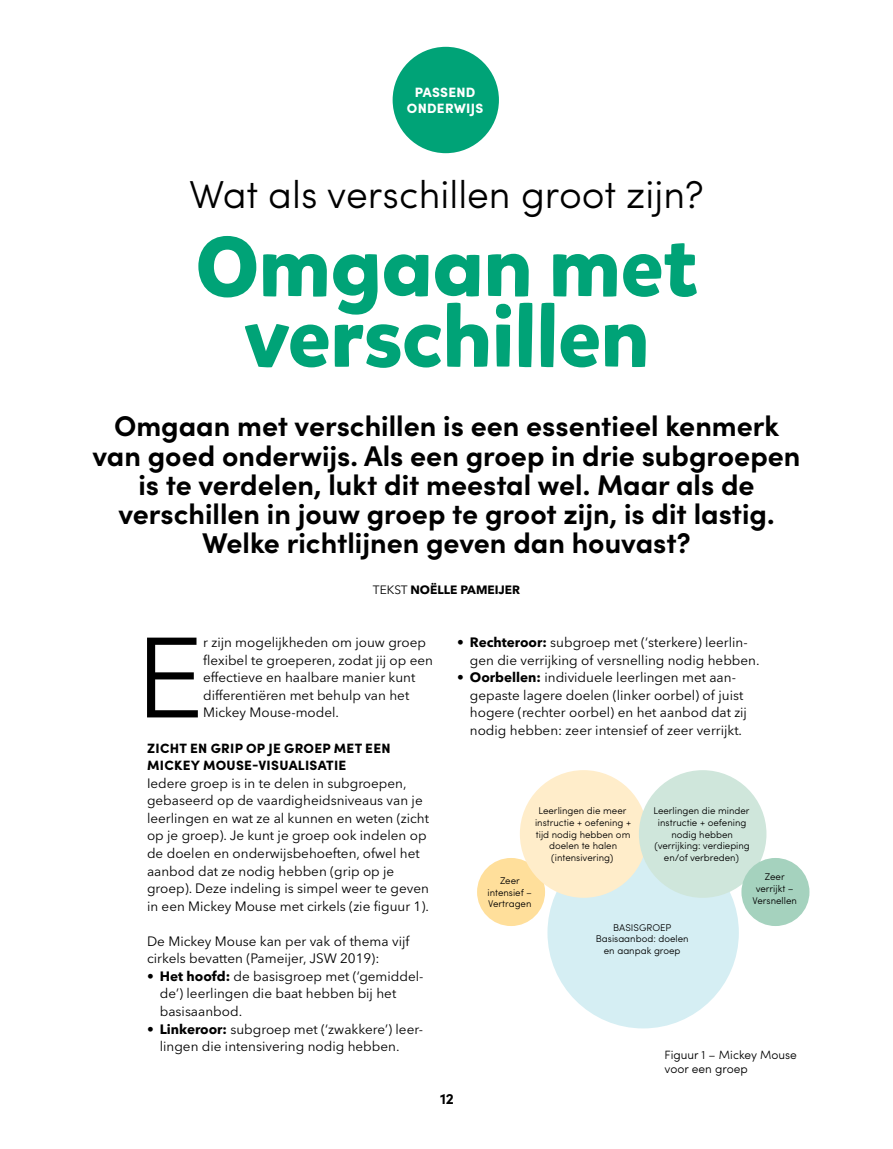
<style>
.page{position:relative;width:893px;height:1149px;background:#fff}
.page>*{position:absolute;margin:0;border:0;box-sizing:border-box;transform-origin:0 0}
.t1{font:112.65px "Avenir Next LT Pro";color:#000}
.t2{font:700 84px/70.5px "Mikado";color:#00a377;text-align:center}
.t3{font:300 39px "Sofia Pro";color:#000}
.t4{font:700 28.5px/29.2px "Sofia Pro";color:#000;text-align:center}
.t5{font:700 15px "Sofia Pro";color:#000}
.t6{font:13.5px/17.5px "Avenir Next LT Pro";color:#000}
.t7{font:900 13.5px/17.5px "Sofia Pro";letter-spacing:.02em;color:#000}
.t8{font:900 13.5px/16.5px "Sofia Pro";letter-spacing:.02em;color:#fff;text-align:center}
.t9{font:300 12px/14.4px "Sofia Pro";color:#000}
.t10{font:700 12px "Avenir Next LT Pro";color:#000}
.t11{font:300 9.75px/11.7px "Sofia Pro";color:#000;text-align:center}
.s1{font-weight:400}
.s2{font-weight:700}
</style>
<div class="page">
<hr style="left:892px;top:0;width:1px;height:1148px;background:#e4f1ea">
<div style="left:477px;top:857px;width:68px;height:68px;background:#ffdf9b;border-radius:50%"></div>
<div style="left:547px;top:836px;width:192px;height:192px;background:#d5eef3;border-radius:50%"></div>
<div style="left:520px;top:769px;width:127px;height:128px;background:#ffedca;border-radius:50%"></div>
<div style="left:639px;top:770px;width:127px;height:127px;background:#cfe6db;border-radius:50%"></div>
<div style="left:741px;top:857px;width:68px;height:68px;background:#a5d2be;border-radius:50%"></div>
<div style="left:393px;top:47px;width:106px;height:106px;background:#00a377;border-radius:50%"></div>
<p class="t8" style="left:407px;top:82px;width:78px">PASSEND<br>ONDERWIJS</p>
<h3 class="t3" style="left:189px;top:166px;width:516px">Wat als verschillen groot zijn?</h3>
<h2 class="t2" style="left:196px;top:233px;width:503px">Omgaan met verschillen</h2>
<p class="t4" style="left:92px;top:409px;width:710px">Omgaan met verschillen is een essentieel kenmerk van goed onderwijs. Als een groep in drie subgroepen is te verdelen, lukt dit meestal wel. Maar als de verschillen in jouw groep te groot zijn, is dit lastig.<br>Welke richtlijnen geven dan houvast?</p>
<p class="t10" style="left:373px;top:582px;width:149px"><span class="s1">TEKST</span> NOËLLE PAMEIJER</p>
<h1 class="t1" style="left:136px;top:610px;width:68px">E</h1>
<p class="t6" style="left:203px;top:633px;width:231px">r zijn mogelijkheden om jouw groep flexibel te groeperen, zodat jij op een effectieve en haalbare manier kunt differentiëren met behulp van het<br>Mickey Mouse-model.</p>
<p class="t7" style="left:147px;top:737px;width:245px">ZICHT EN GRIP OP JE GROEP MET EEN<br>MICKEY MOUSE-VISUALISATIE</p>
<p class="t6" style="left:147px;top:774px;width:284px">Iedere groep is in te delen in subgroepen, gebaseerd op de vaardigheidsniveaus van je leerlingen en wat ze al kunnen en weten (zicht op je groep). Je kunt je groep ook indelen op de doelen en onderwijsbehoeften, ofwel het aanbod dat ze nodig hebben (grip op je groep). Deze indeling is simpel weer te geven in een Mickey Mouse met cirkels (zie figuur 1).</p>
<p class="t6" style="left:147px;top:931px;width:264px">De Mickey Mouse kan per vak of thema vijf cirkels bevatten (Pameijer, JSW 2019):</p>
<p class="t6" style="left:160px;top:967px;width:265px;text-indent:-13px">• <span class="s2">Het hoofd:</span> de basisgroep met (‘gemiddel&shy;de’) leerlingen die baat hebben bij het basisaanbod.</p>
<p class="t6" style="left:160px;top:1019px;width:265px;text-indent:-13px">• <span class="s2">Linkeroor:</span> subgroep met (‘zwakkere’) leer&shy;lingen die intensivering nodig hebben.</p>
<p class="t6" style="left:470px;top:633px;width:291px;text-indent:-13px">• <span class="s2">Rechteroor:</span> subgroep met (‘sterkere) leerlin&shy;gen die verrijking of versnelling nodig hebben.</p>
<p class="t6" style="left:470px;top:668px;width:279px;text-indent:-13px">• <span class="s2">Oorbellen:</span> individuele leerlingen met aan&shy;gepaste lagere doelen (linker oorbel) of juist hogere (rechter oorbel) en het aanbod dat zij nodig hebben: zeer intensief of zeer verrijkt.</p>
<p class="t11" style="left:535px;top:804px;width:98px">Leerlingen die meer instructie + oefening + tijd nodig hebben om doelen te halen (intensivering)</p>
<p class="t11" style="left:653px;top:804px;width:98px">Leerlingen die minder instructie + oefening nodig hebben (verrijking: verdieping en/of verbreden)</p>
<p class="t11" style="left:487px;top:873px;width:46px">Zeer intensief –<br>Vertragen</p>
<p class="t5" style="left:440px;top:1086px;width:15px">12</p>
<p class="t11" style="left:596px;top:920px;width:94px">BASISGROEP<br>Basisaanbod: doelen en aanpak groep</p>
<p class="t11" style="left:752px;top:870px;width:46px">Zeer verrijkt –<br>Versnellen</p>
<p class="t9" style="left:664px;top:1046px;width:134px">Figuur 1 – Mickey Mouse voor een groep</p>
</div>
